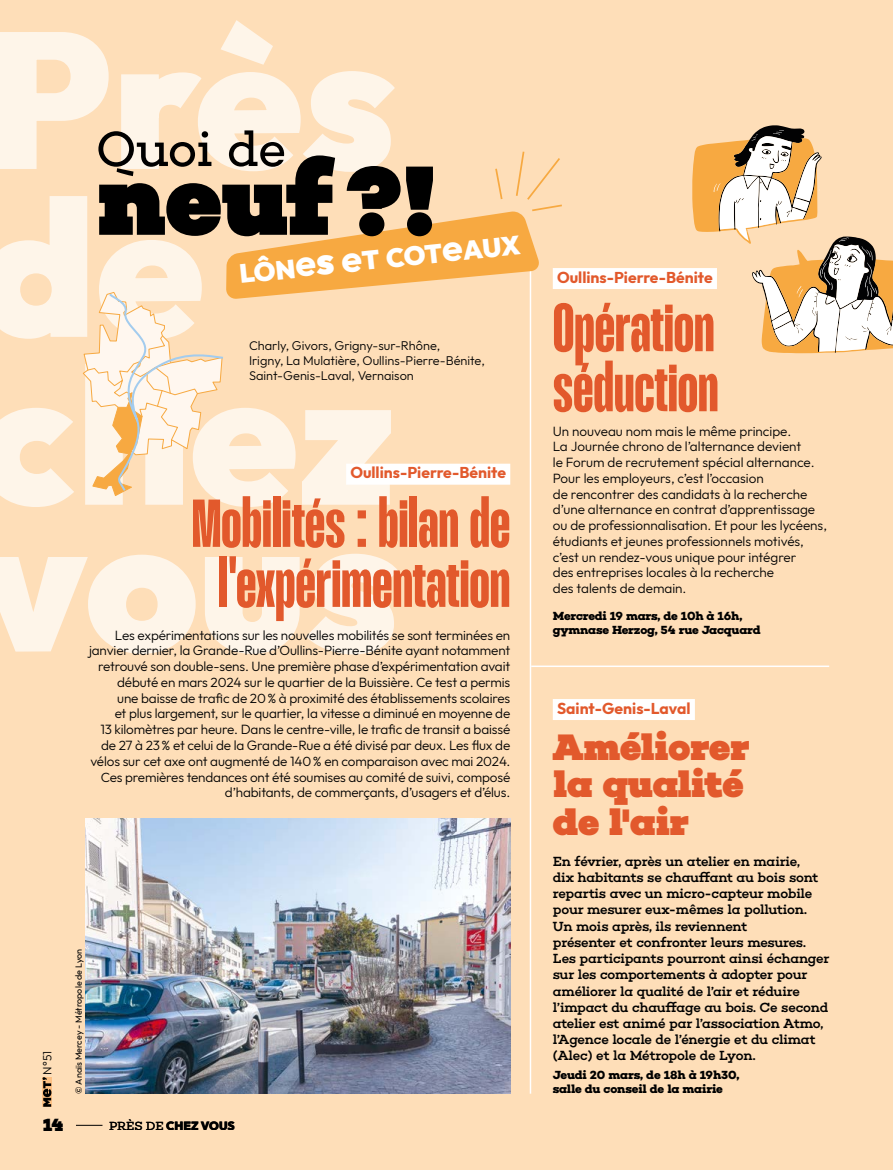
<style>
.page{position:relative;width:893px;height:1170px;background:#fff}
.page>*{position:absolute;margin:0;border:0;box-sizing:border-box;transform-origin:0 0}
.meT_QUOI-DE-NEUF{font:900 100.2px "Choplin";color:#000}
.Titre-Art_Secondaire-Mango_PDCV_MeT{font:700 67.5px/60px "Mango Grotesque";color:#e2592c}
.meT_QUOI-DE-NEUF-2{font:50.1px "Choplin";letter-spacing:-.02em;color:#000}
.Titre-Art_Secondaire-Choplin_PDCV_MeT{font:900 37.5px/37.5px "Choplin";letter-spacing:-.015em;color:#e2592c}
.t1{font:900 26.55px "Outfit";color:#fff}
.t2{font:900 18px "Choplin";color:#000}
.Villes_PDCV_MeT{font:700 15.75px "Outfit";color:#e2592c}
.Courant_MeT{font:300 13.5px/15.8px "Outfit";letter-spacing:-.01em;color:#000}
.Courant-Choplin_PDCV_MeT{font:500 13.5px/16.2px "Choplin";letter-spacing:-.02em;color:#000}
.t3{font:300 12.75px/15px "Outfit";color:#000}
.Dates-et-infos_PDCV_MeT{font:700 12px/14.2px "Choplin";letter-spacing:-.015em;color:#000}
.t4{font:900 12px "Outfit";color:#000}
.t5{font:300 12px "Outfit";color:#000}
.t6{font:9px "Outfit";color:#000}
.s1{font-weight:700;font-size:37.95px}
.s2{font-size:37.95px}
.s3{font-family:"Choplin";font-weight:400}
</style>
<div class="page">
<div style="left:0;top:0;width:892px;height:1169px;background:#fedeb8"></div>
<hr style="left:530px;top:267px;width:1px;height:826px;background:#fff">
<svg style="left:0;top:553px;width:398px;height:101px"></svg>
<svg style="left:3px;top:497px;width:387px;height:10px;fill:#fef5e9"></svg>
<svg style="left:0;top:20px;width:395px;height:130px"></svg>
<svg style="left:0;top:150px;width:562px;height:347px"></svg>
<div style="left:553px;top:268px;width:164px;height:21px;background:#fff"></div>
<div style="left:346px;top:463px;width:164px;height:21px;background:#fff"></div>
<hr style="left:531px;top:665px;width:298px;height:2px;background:#fff">
<img style="left:85px;top:818px;width:425px;height:275px">
<div style="left:553px;top:699px;width:142px;height:21px;background:#fff"></div>
<svg style="left:692px;top:125px;width:201px;height:228px"></svg>
<svg style="left:76px;top:1124px;width:26px;height:1px"></svg>
<svg style="left:43px;top:1077px;width:8px;height:29px"></svg>
<h1 class="meT_QUOI-DE-NEUF-2" style="left:96px;top:120px;width:192px">Quoi de</h1>
<h1 class="meT_QUOI-DE-NEUF" style="left:96px;top:139px;width:342px">neuf?!</h1>
<p class="t1" style="left:238px;top:256px;width:284px;rotate:-6deg">lôn<span class="s1">e</span><span class="s2">s</span> <span class="s1">e</span>t cot<span class="s1">e</span>aux</p>
<p class="t3" style="left:249px;top:338px;width:237px">Charly, Givors, Grigny-sur-Rhône,<br>Irigny, La Mulatière, Oullins-Pierre-Bénite,<br>Saint-Genis-Laval, Vernaison</p>
<h2 class="Villes_PDCV_MeT" style="left:350px;top:462px;width:157px">Oullins-Pierre-Bénite</h2>
<h3 class="Titre-Art_Secondaire-Mango_PDCV_MeT" style="left:192px;top:497px;width:320px;text-align:center">Mobilités : bilan de l'expérimentation</h3>
<p class="Courant_MeT" style="left:89px;top:627px;width:423px;text-align:right">Les expérimentations sur les nouvelles mobilités se sont terminées en janvier dernier, la Grande-Rue d’Oullins-Pierre-Bénite ayant notamment retrouvé son double-sens. Une première phase d’expérimentation avait débuté en mars 2024 sur le quartier de la Buissière. Ce test a permis<br>une baisse de trafic de 20% à proximité des établissements scolaires<br>et plus largement, sur le quartier, la vitesse a diminué en moyenne de<br>13 kilomètres par heure. Dans le centre-ville, le trafic de transit a baissé de 27 à 23% et celui de la Grande-Rue a été divisé par deux. Les flux de vélos sur cet axe ont augmenté de 140% en comparaison avec mai 2024.<br>Ces premières tendances ont été soumises au comité de suivi, composé d’habitants, de commerçants, d’usagers et d’élus.</p>
<p class="t5" style="left:40px;top:1074px;width:25px;rotate:-90deg">N°51</p>
<p class="t6" style="left:73px;top:1093px;width:146px;rotate:-90deg">© Anaïs Mercey - Métropole de Lyon</p>
<h3 class="t2" style="left:43px;top:1113px;width:23px">14</h3>
<p class="t4" style="left:109px;top:1117px;width:127px"><span class="s3">PRÈS DE</span> CHEZ VOUS</p>
<h2 class="Villes_PDCV_MeT" style="left:557px;top:267px;width:157px">Oullins-Pierre-Bénite</h2>
<h3 class="Titre-Art_Secondaire-Mango_PDCV_MeT" style="left:553px;top:301px;width:167px">Opération séduction</h3>
<p class="Courant_MeT" style="left:553px;top:423px;width:276px">Un nouveau nom mais le même principe.<br>La Journée chrono de l’alternance devient<br>le Forum de recrutement spécial alternance.<br>Pour les employeurs, c’est l’occasion<br>de rencontrer des candidats à la recherche d’une alternance en contrat d’apprentissage ou de professionnalisation. Et pour les lycéens, étudiants et jeunes professionnels motivés, c’est un rendez-vous unique pour intégrer<br>des entreprises locales à la recherche<br>des talents de demain.</p>
<p class="Dates-et-infos_PDCV_MeT" style="left:553px;top:609px;width:209px">Mercredi 19 mars, de 10h à 16h, gymnase Herzog, 54 rue Jacquard</p>
<h2 class="Villes_PDCV_MeT" style="left:557px;top:697px;width:135px">Saint-Genis-Laval</h2>
<h3 class="Titre-Art_Secondaire-Choplin_PDCV_MeT" style="left:553px;top:728px;width:198px">Améliorer la qualité de l'air</h3>
<p class="Courant-Choplin_PDCV_MeT" style="left:553px;top:853px;width:278px">En février, après un atelier en mairie,<br>dix habitants se chauffant au bois sont repartis avec un micro-capteur mobile pour mesurer eux-mêmes la pollution.<br>Un mois après, ils reviennent<br>présenter et confronter leurs mesures.<br>Les participants pourront ainsi échanger sur les comportements à adopter pour améliorer la qualité de l’air et réduire l’impact du chauffage au bois. Ce second atelier est animé par l’association Atmo, l’Agence locale de l’énergie et du climat (Alec) et la Métropole de Lyon.</p>
<p class="Dates-et-infos_PDCV_MeT" style="left:553px;top:1067px;width:188px">Jeudi 20 mars, de 18h à 19h30,</p>
<p class="Dates-et-infos_PDCV_MeT" style="left:553px;top:1081px;width:172px">salle du conseil de la mairie</p>
</div>
